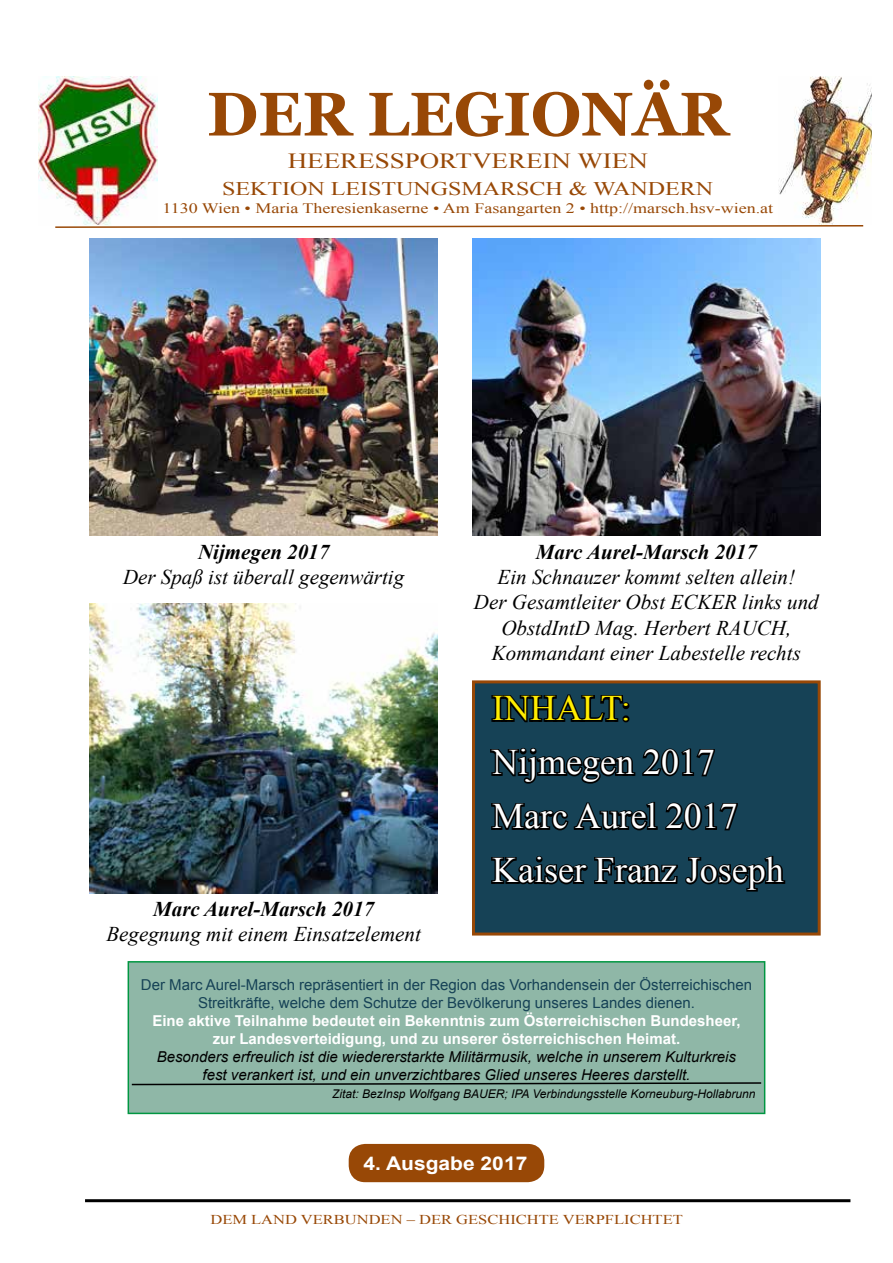
<style>
.page{position:relative;width:893px;height:1263px;background:#fff}
.page>*{position:absolute;margin:0;border:0;box-sizing:border-box;transform-origin:0 0}
.t1{font:700 61.5px "Georgia";color:#984806}
.t2{font:36px/54px "Times New Roman";color:#fff}
.t3{font:36px "Times New Roman";color:#ffed00}
.t4{font:21.6px "Times New Roman";color:#984806;scale:1.25 1}
.t5{font:italic 21px/25.2px "Times New Roman";color:#000;text-align:center}
.t6{font:italic 700 21px "Times New Roman";color:#000}
.t7{font:19.2px "Times New Roman";color:#984806;scale:1.25 1}
.t8{font:700 18.9px "Arial";color:#fff;scale:1.11 1}
.t9{font:italic 15px/18px "Arial";color:#000;text-align:center}
.t10{font:15px/18px "Arial";color:#164256;text-align:center}
.t11{font:700 15px/18px "Arial";color:#fff;text-align:center}
.t12{font:14.4px "Times New Roman";color:#984806;scale:1.25 1}
.t13{font:13.5px "Times New Roman";color:#984806;scale:1.22 1}
.t14{font:italic 12px "Arial";color:#000}
</style>
<div class="page">
<img style="left:794px;top:77px;width:78px;height:100px">
<img style="left:38px;top:77px;width:119px;height:113px">
<svg style="left:54px;top:149px;width:811px;height:79px"></svg>
<div style="left:349px;top:1144px;width:195px;height:38px;background:#984806;border-radius:16px"></div>
<img style="left:89px;top:238px;width:349px;height:298px">
<img style="left:472px;top:238px;width:349px;height:298px">
<hr style="left:85px;top:1199px;width:765px;height:3px;background:#000">
<div style="left:473px;top:682px;width:346px;height:252px;background:#164256"></div>
<svg style="left:491px;top:694px;width:139px;height:29px"></svg>
<svg style="left:490px;top:748px;width:225px;height:36px"></svg>
<svg style="left:491px;top:802px;width:247px;height:29px"></svg>
<svg style="left:491px;top:856px;width:295px;height:36px"></svg>
<div style="left:472px;top:680px;width:349px;height:255px;border:3px solid #984806"></div>
<img style="left:89px;top:604px;width:349px;height:290px">
<div style="left:128px;top:962px;width:637px;height:151px;background:#8fb7a7"></div>
<div style="left:128px;top:961px;width:637px;height:153px;border:2px solid #009641"></div>
<svg style="left:130px;top:1081px;width:633px;height:5px"></svg>
<h1 class="t1" style="left:207px;top:75px;width:523px">DER LEGIONÄR</h1>
<p class="t4" style="left:288px;top:146px;width:290px">HEERESSPORTVEREIN WIEN</p>
<p class="t7" style="left:222px;top:176px;width:394px">SEKTION LEISTUNGSMARSCH &amp; WANDERN</p>
<p class="t12" style="left:162px;top:198px;width:490px">1130 Wien • Maria Theresienkaserne • Am Fasangarten 2 • http://marsch.hsv-wien.at</p>
<p class="t6" style="left:198px;top:537px;width:133px">Nijmegen 2017</p>
<p class="t5" style="left:123px;top:564px;width:283px">Der Spaß ist überall gegenwärtig</p>
<p class="t6" style="left:536px;top:537px;width:222px">Marc Aurel-Marsch 2017</p>
<p class="t5" style="left:474px;top:564px;width:346px">Ein Schnauzer kommt selten allein!<br>Der Gesamtleiter Obst ECKER links und ObstdIntD Mag. Herbert RAUCH, Kommandant einer Labestelle rechts</p>
<h2 class="t3" style="left:492px;top:684px;width:140px">INHALT:</h2>
<h2 class="t2" style="left:492px;top:735px;width:293px">Nijmegen 2017<br>Marc Aurel 2017<br>Kaiser Franz Joseph</h2>
<p class="t6" style="left:153px;top:894px;width:222px">Marc Aurel-Marsch 2017</p>
<p class="t5" style="left:106px;top:921px;width:316px">Begegnung mit einem Einsatzelement</p>
<p class="t10" style="left:141px;top:976px;width:613px">Der Marc Aurel-Marsch repräsentiert in der Region das Vorhandensein der Österreichischen<br>Streitkräfte, welche dem Schutze der Bevölkerung unseres Landes dienen.</p>
<p class="t11" style="left:152px;top:1012px;width:590px">Eine aktive Teilnahme bedeutet ein Bekenntnis zum Österreichischen Bundesheer, zur Landesverteidigung, und zu unserer österreichischen Heimat.</p>
<p class="t9" style="left:157px;top:1048px;width:581px">Besonders erfreulich ist die wiedererstarkte Militärmusik, welche in unserem Kulturkreis fest verankert ist, und ein unverzichtbares Glied unseres Heeres darstellt.</p>
<p class="t14" style="left:332px;top:1086px;width:425px">Zitat: BezInsp Wolfgang BAUER; IPA Verbindungsstelle Korneuburg-Hollabrunn</p>
<p class="t8" style="left:364px;top:1151px;width:149px">4. Ausgabe 2017</p>
<p class="t13" style="left:210px;top:1211px;width:389px">DEM LAND VERBUNDEN – DER GESCHICHTE VERPFLICHTET</p>
</div>
